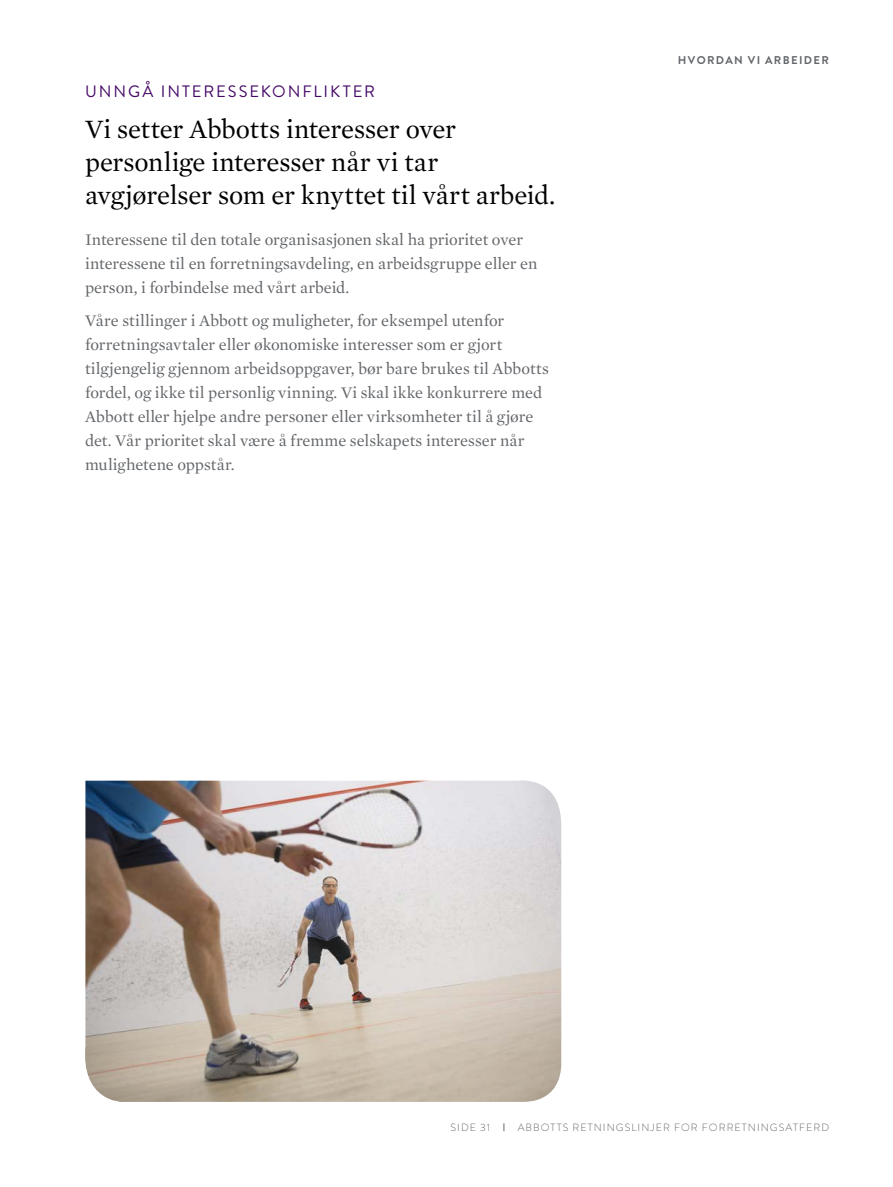
<style>
.page{position:relative;width:893px;height:1187px;background:#fff}
.page>*{position:absolute;margin:0;border:0;box-sizing:border-box;transform-origin:0 0}
.t1{font:27px/33px "Mercury Text G1";letter-spacing:-.005em;color:#000}
.t2{font:16.5px/24px "Mercury Text G1";color:#63666a}
.t3{font:16.5px "Brandon Grotesque";letter-spacing:.115em;color:#470a68}
.t4{font:700 11.25px "Brandon Grotesque";letter-spacing:.12em;color:#63666a}
.t5{font:300 10.5px "Brandon Grotesque";letter-spacing:.1em;color:#63666a}
</style>
<div class="page">
<img style="left:85px;top:780px;width:477px;height:321px">
<p class="t3" style="left:85px;top:80px;width:291px">U NNGÅ INTERESSEKONFLIKTER</p>
<h1 class="t1" style="left:85px;top:111px;width:472px">Vi setter Abbotts interesser over personlige interesser når vi tar avgjørelser som er knyttet til vårt arbeid.</h1>
<p class="t2" style="left:85px;top:227px;width:454px">Interessene til den totale organisasjonen skal ha prioritet over interessene til en forretningsavdeling, en arbeidsgruppe eller en person, i forbindelse med vårt arbeid.</p>
<p class="t2" style="left:85px;top:307px;width:465px">Våre stillinger i Abbott og muligheter, for eksempel utenfor forretningsavtaler eller økonomiske interesser som er gjort tilgjengelig gjennom arbeidsoppgaver, bør bare brukes til Abbotts fordel, og ikke til personlig vinning. Vi skal ikke konkurrere med Abbott eller hjelpe andre personer eller virksomheter til å gjøre det. Vår prioritet skal være å fremme selskapets interesser når mulighetene oppstår.</p>
<p class="t4" style="left:678px;top:52px;width:153px">HVORDAN VI ARBEIDER</p>
<p class="t5" style="left:451px;top:1120px;width:41px">SIDE 31</p>
<p class="t5" style="left:518px;top:1120px;width:313px">ABBOTTS RETNINGSLINJER FOR FORRETNINGSATFERD</p>
</div>
